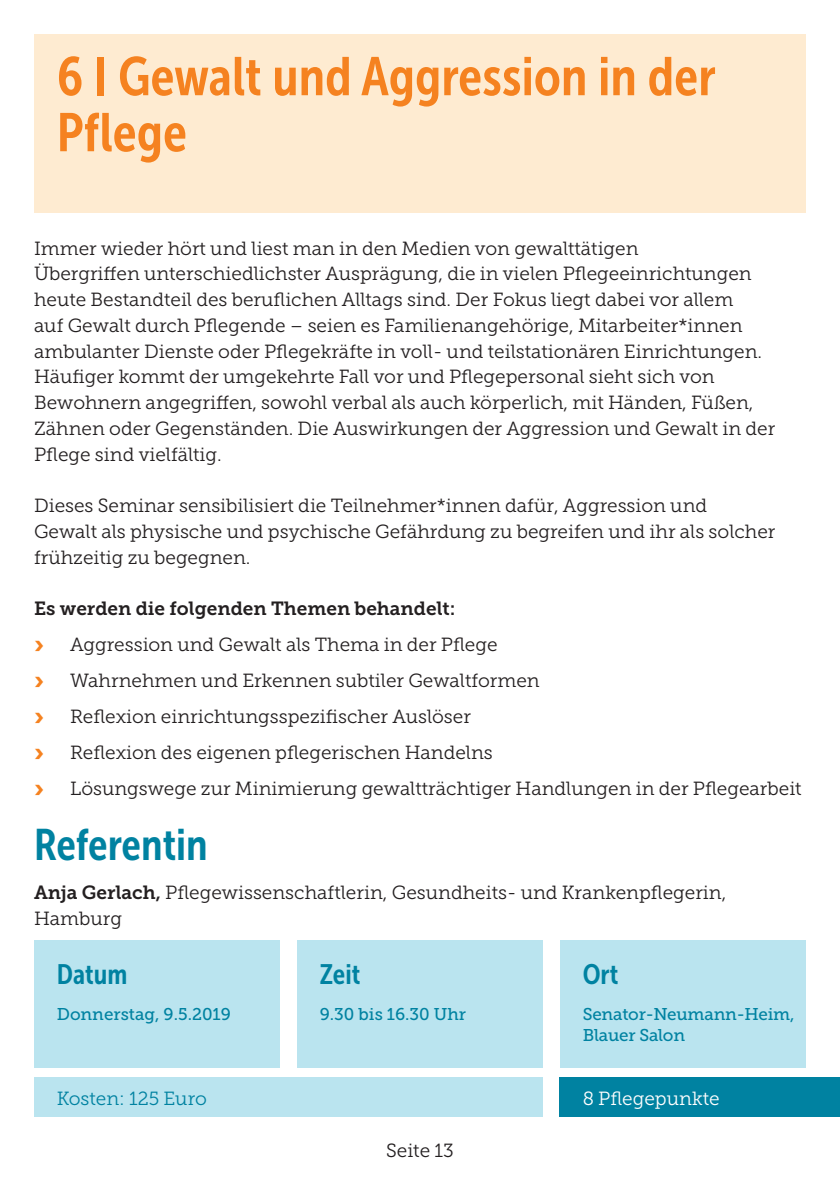
<style>
.page{position:relative;width:840px;height:1191px;background:#fff}
.page>*{position:absolute;margin:0;border:0;box-sizing:border-box;transform-origin:0 0}
.t1{font:54px/56px "Museo Sans Cond 700";color:#f58220}
.t2{font:44px "Museo Sans Cond 700";color:#0082a1}
.t3{font:28px "Museo Sans Cond 700";color:#0082a1}
.t4{font:19px/25.8px "Museo Slab 300";color:#231f20}
.t5{font:19px "Museo Slab 700";color:#231f20}
.t6{font:19px "Museo Slab 300";color:#0082a1}
.t7{font:19px "Museo Slab 300";color:#fff}
.t8{font:17px/21.8px "Museo Slab 500";letter-spacing:-.01em;color:#0082a1}
.s1{font-family:"Museo Slab 900";font-size:25px;color:#f58220}
.s2{font-family:"Museo Slab 700"}
</style>
<div class="page">
<div style="left:34px;top:34px;width:771px;height:179px;background:#feebd1"></div>
<div style="left:34px;top:940px;width:246px;height:127px;background:#bae4ef"></div>
<div style="left:297px;top:940px;width:245px;height:127px;background:#bae4ef"></div>
<div style="left:559px;top:940px;width:246px;height:127px;background:#bae4ef"></div>
<div style="left:559px;top:1077px;width:280px;height:40px;background:#0082a1"></div>
<div style="left:34px;top:1077px;width:508px;height:40px;background:#bae4ef"></div>
<h1 class="t1" style="left:57px;top:49px;width:660px">6 I Gewalt und Aggression in der<br>Pflege</h1>
<p class="t4" style="left:34px;top:235px;width:742px">Immer wieder hört und liest man in den Medien von gewalttätigen<br>Übergriffen unterschiedlichster Ausprägung, die in vielen Pflegeeinrichtungen heute Bestandteil des beruflichen Alltags sind. Der Fokus liegt dabei vor allem<br>auf Gewalt durch Pflegende – seien es Familienangehörige, Mitarbeiter*innen ambulanter Dienste oder Pflegekräfte in voll- und teilstationären Einrichtungen.<br>Häufiger kommt der umgekehrte Fall vor und Pflegepersonal sieht sich von Bewohnern angegriffen, sowohl verbal als auch körperlich, mit Händen, Füßen, Zähnen oder Gegenständen. Die Auswirkungen der Aggression und Gewalt in der Pflege sind vielfältig.</p>
<p class="t4" style="left:34px;top:493px;width:742px">Dieses Seminar sensibilisiert die Teilnehmer*innen dafür, Aggression und<br>Gewalt als physische und psychische Gefährdung zu begreifen und ihr als solcher frühzeitig zu begegnen.</p>
<p class="t5" style="left:34px;top:598px;width:422px">Es werden die folgenden Themen behandelt:</p>
<p class="t4" style="left:34px;top:627px;width:768px;line-height:36px"><span class="s1">›</span> Aggression und Gewalt als Thema in der Pflege<br><span class="s1">›</span> Wahrnehmen und Erkennen subtiler Gewaltformen<br><span class="s1">›</span> Reflexion einrichtungsspezifischer Auslöser<br><span class="s1">›</span> Reflexion des eigenen pflegerischen Handelns<br><span class="s1">›</span> Lösungswege zur Minimierung gewaltträchtiger Handlungen in der Pflegearbeit</p>
<h2 class="t2" style="left:34px;top:820px;width:175px">Referentin</h2>
<p class="t4" style="left:34px;top:879px;width:693px"><span class="s2">Anja Gerlach,</span> Pflegewissenschaftlerin, Gesundheits- und Krankenpflegerin,<br>Hamburg</p>
<h3 class="t3" style="left:57px;top:958px;width:72px">Datum</h3>
<p class="t8" style="left:57px;top:1003px;width:175px">Donnerstag, 9.5.2019</p>
<h3 class="t3" style="left:582px;top:958px;width:37px">Ort</h3>
<p class="t8" style="left:582px;top:1003px;width:213px">Senator-Neumann-Heim,<br>Blauer Salon</p>
<h3 class="t3" style="left:319px;top:958px;width:42px">Zeit</h3>
<p class="t8" style="left:319px;top:1003px;width:148px">9.30 bis 16.30 Uhr</p>
<p class="t6" style="left:57px;top:1088px;width:152px">Kosten: 125 Euro</p>
<p class="t7" style="left:582px;top:1088px;width:138px">8 Pflegepunkte</p>
<p class="t4" style="left:386px;top:1137px;width:69px">Seite 13</p>
</div>
